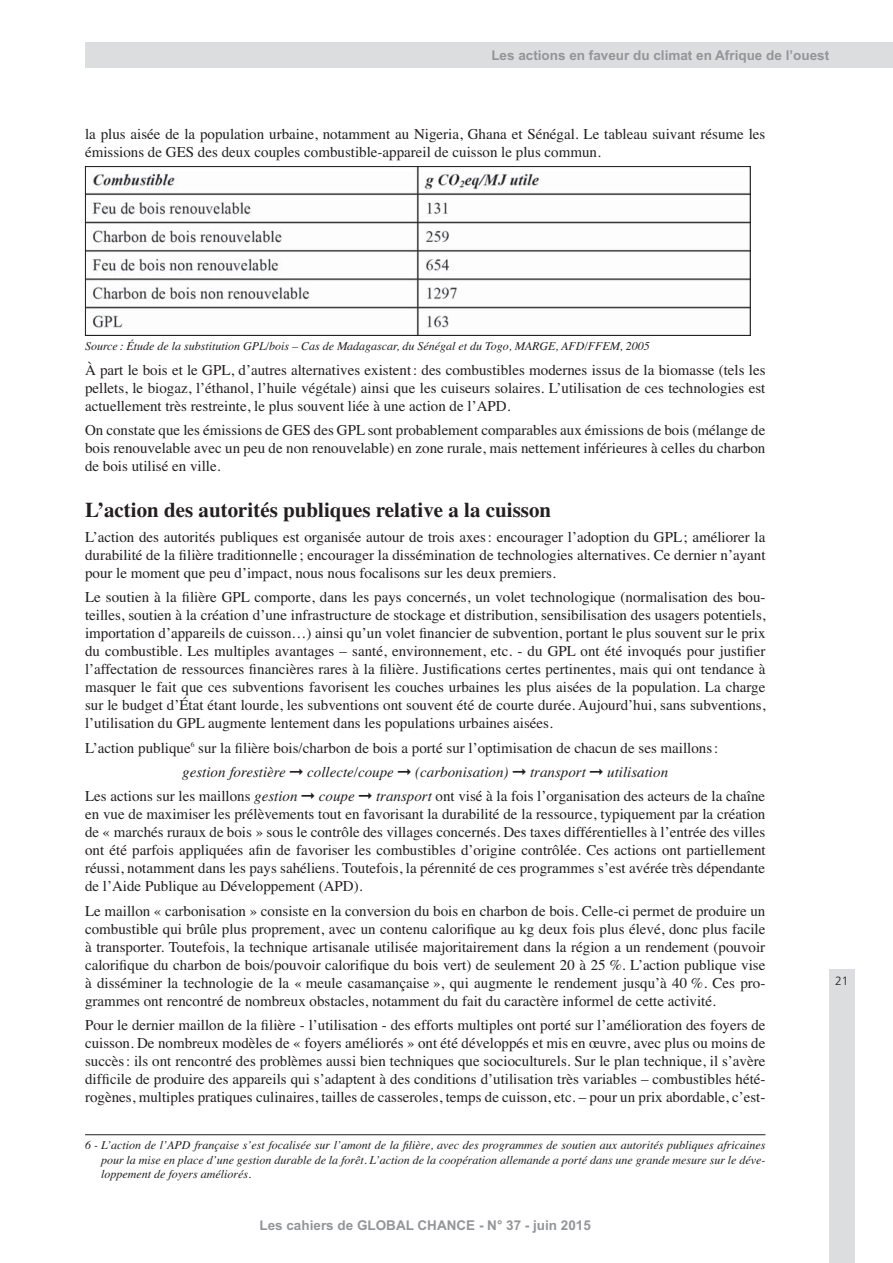
<style>
.page{position:relative;width:893px;height:1263px;background:#fff}
.page>*{position:absolute;margin:0;border:0;box-sizing:border-box;transform-origin:0 0}
.t1{font:700 21px "Times";color:#231f20}
.t2{font:15px/18px "Times";color:#231f20;text-align:justify}
.t3{font:italic 15px "Times";color:#231f20}
.t4{font:700 13.5px "Arial";color:#939598}
.t5{font:italic 12px/14.4px "Times";color:#231f20;text-align:justify}
.t6{font:300 12px "Frutiger";color:#231f20}
.s1{font-style:italic}
</style>
<div class="page">
<div style="left:829px;top:969px;width:26px;height:294px;background:#dcddde"></div>
<div style="left:85px;top:43px;width:807px;height:25px;background:#dcddde"></div>
<img style="left:87px;top:168px;width:662px;height:166px">
<div style="left:85px;top:166px;width:666px;height:170px;border:1px solid #231f20"></div>
<hr style="left:85px;top:1134px;width:680px;height:1px;background:#231f20">
<p class="t4" style="left:491px;top:47px;width:339px">Les actions en faveur du climat en Afrique de l’ouest</p>
<p class="t2" style="left:85px;top:123px;width:682px">la plus aisée de la population urbaine, notamment au Nigeria, Ghana et Sénégal. Le tableau suivant résume les émissions de GES des deux couples combustible-appareil de cuisson le plus commun.</p>
<p class="t5" style="left:85px;top:338px;width:566px">Source : Étude de la substitution GPL/bois – Cas de Madagascar, du Sénégal et du Togo, MARGE, AFD/FFEM, 2005</p>
<p class="t2" style="left:85px;top:359px;width:682px">À part le bois et le GPL, d’autres alternatives existent : des combustibles modernes issus de la biomasse (tels les pellets, le biogaz, l’éthanol, l’huile végétale) ainsi que les cuiseurs solaires. L’utilisation de ces technologies est actuellement très restreinte, le plus souvent liée à une action de l’APD.</p>
<p class="t2" style="left:85px;top:420px;width:682px">On constate que les émissions de GES des GPL sont probablement comparables aux émissions de bois (mélange de bois renouvelable avec un peu de non renouvelable) en zone rurale, mais nettement inférieures à celles du charbon de bois utilisé en ville.</p>
<h1 class="t1" style="left:85px;top:490px;width:468px">L’action des autorités publiques relative a la cuisson</h1>
<p class="t2" style="left:85px;top:526px;width:682px">L’action des autorités publiques est organisée autour de trois axes : encourager l’adoption du GPL ; améliorer la durabilité de la filière traditionnelle ; encourager la dissémination de technologies alternatives. Ce dernier n’ayant pour le moment que peu d’impact, nous nous focalisons sur les deux premiers.</p>
<p class="t2" style="left:85px;top:587px;width:682px">Le soutien à la filière GPL comporte, dans les pays concernés, un volet technologique (normalisation des bou&shy;teilles, soutien à la création d’une infrastructure de stockage et distribution, sensibilisation des usagers potentiels, importation d’appareils de cuisson…) ainsi qu’un volet financier de subvention, portant le plus souvent sur le prix du combustible. Les multiples avantages – santé, environnement, etc. - du GPL ont été invoqués pour justifier l’affectation de ressources financières rares à la filière. Justifications certes pertinentes, mais qui ont tendance à masquer le fait que ces subventions favorisent les couches urbaines les plus aisées de la population. La charge sur le budget d’État étant lourde, les subventions ont souvent été de courte durée. Aujourd’hui, sans subventions, l’utilisation du GPL augmente lentement dans les populations urbaines aisées.</p>
<p class="t2" style="left:85px;top:737px;width:635px">L’action publique<sup>6</sup> sur la filière bois/charbon de bois a porté sur l’optimisation de chacun de ses maillons :</p>
<p class="t3" style="left:182px;top:759px;width:487px">gestion forestière ➞ collecte/coupe ➞ (carbonisation) ➞ transport ➞ utilisation</p>
<p class="t2" style="left:85px;top:786px;width:682px">Les actions sur les maillons <span class="s1">gestion</span> ➞ <span class="s1">coupe</span> ➞ <span class="s1">transport</span> ont visé à la fois l’organisation des acteurs de la chaîne</p>
<p class="t2" style="left:85px;top:804px;width:682px">en vue de maximiser les prélèvements tout en favorisant la durabilité de la ressource, typiquement par la création de « marchés ruraux de bois » sous le contrôle des villages concernés. Des taxes différentielles à l’entrée des villes ont été parfois appliquées afin de favoriser les combustibles d’origine contrôlée. Ces actions ont partiellement réussi, notamment dans les pays sahéliens. Toutefois, la pérennité de ces programmes s’est avérée très dépendante de l’Aide Publique au Développement (APD).</p>
<p class="t2" style="left:85px;top:900px;width:682px">Le maillon « carbonisation » consiste en la conversion du bois en charbon de bois. Celle-ci permet de produire un combustible qui brûle plus proprement, avec un contenu calorifique au kg deux fois plus élevé, donc plus facile à transporter. Toutefois, la technique artisanale utilisée majoritairement dans la région a un rendement (pouvoir calorifique du charbon de bois/pouvoir calorifique du bois vert) de seulement 20 à 25 %. L’action publique vise à disséminer la technologie de la « meule casamançaise », qui augmente le rendement jusqu’à 40 %. Ces pro&shy;grammes ont rencontré de nombreux obstacles, notamment du fait du caractère informel de cette activité.</p>
<p class="t2" style="left:85px;top:1015px;width:682px">Pour le dernier maillon de la filière - l’utilisation - des efforts multiples ont porté sur l’amélioration des foyers de cuisson. De nombreux modèles de « foyers améliorés » ont été développés et mis en œuvre, avec plus ou moins de succès : ils ont rencontré des problèmes aussi bien techniques que socioculturels. Sur le plan technique, il s’avère difficile de produire des appareils qui s’adaptent à des conditions d’utilisation très variables – combustibles hété&shy;rogènes, multiples pratiques culinaires, tailles de casseroles, temps de cuisson, etc. – pour un prix abordable, c’est-</p>
<p class="t5" style="left:101px;top:1137px;width:666px;text-indent:-16px">6 - L’action de l’APD française s’est focalisée sur l’amont de la filière, avec des programmes de soutien aux autorités publiques africaines pour la mise en place d’une gestion durable de la forêt. L’action de la coopération allemande a porté dans une grande mesure sur le déve&shy;loppement de foyers améliorés.</p>
<p class="t4" style="left:259px;top:1217px;width:333px">Les cahiers de GLOBAL CHANCE - N° 37 - juin 2015</p>
<p class="t6" style="left:835px;top:974px;width:15px">21</p>
</div>
